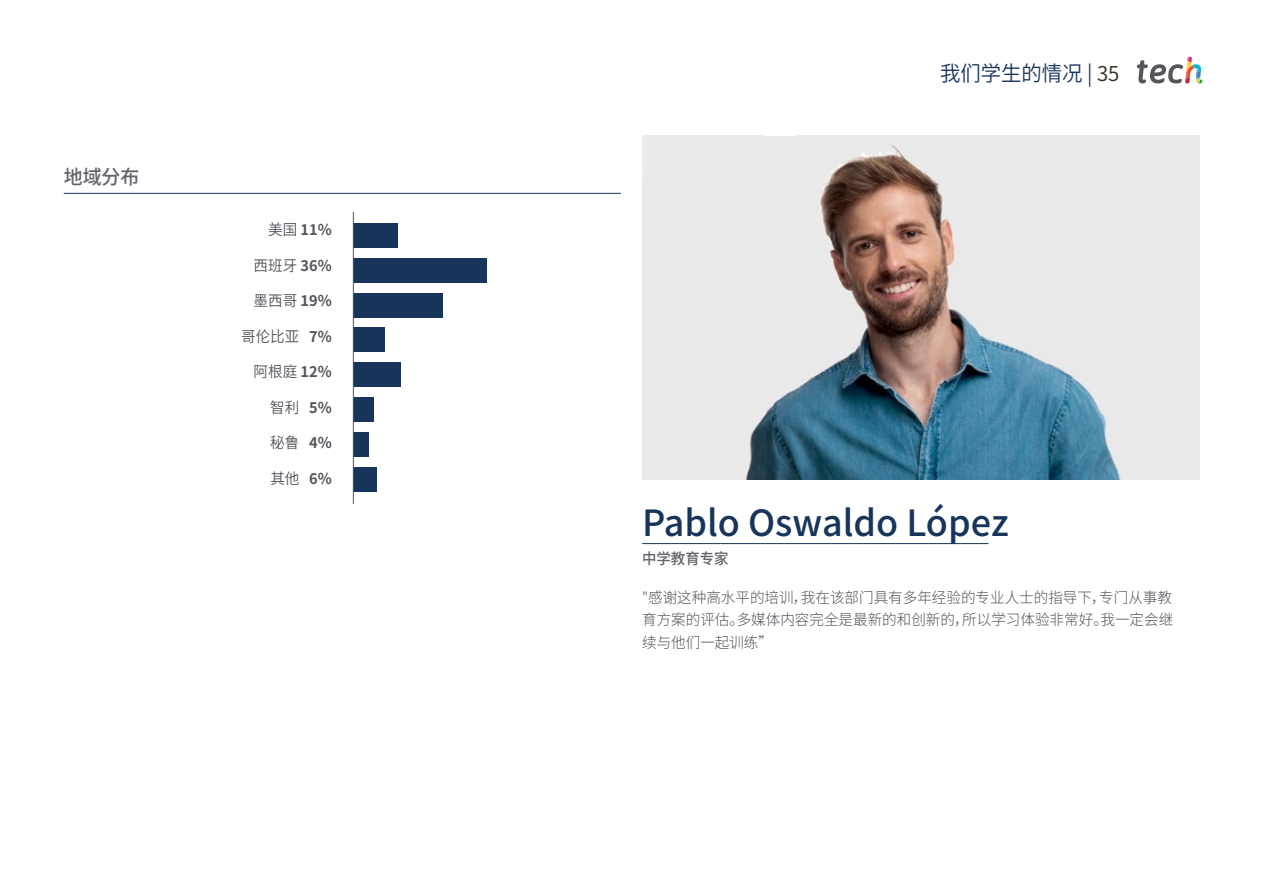
<style>
.page{position:relative;width:1263px;height:893px;background:#fff}
.page>*{position:absolute;margin:0;border:0;box-sizing:border-box;transform-origin:0 0}
.t1{font:500 36px "Source Han Sans CN";color:#17355b}
.t2{font:21px "Source Han Sans CN";color:#1a355c}
.t3{font:500 19.5px "Source Han Sans CN";color:#61646a}
.t4{font:300 15px/22.5px "Source Han Sans CN";color:#52555b;text-align:justify}
.t5{font:15px "Source Han Sans CN";color:#52555b}
.t6{font:500 15px "Source Han Sans CN";color:#61646a;scale:.96 1}
.t7{font:700 15px "Source Han Sans CN";color:#52555b}
.s1{font-weight:400}
.s2{font-weight:700}
.s3{color:#312e20}
</style>
<div class="page">
<img style="left:642px;top:136px;width:557px;height:343px">
<hr style="left:642px;top:543px;width:346px;height:1px;background:#17355b">
<hr style="left:64px;top:193px;width:557px;height:1px;background:#17355b">
<div style="left:353px;top:223px;width:45px;height:25px;background:#17355b"></div>
<div style="left:353px;top:397px;width:21px;height:25px;background:#17355b"></div>
<div style="left:353px;top:258px;width:134px;height:25px;background:#17355b"></div>
<div style="left:353px;top:432px;width:16px;height:25px;background:#17355b"></div>
<div style="left:353px;top:293px;width:90px;height:24px;background:#17355b"></div>
<div style="left:353px;top:467px;width:24px;height:24px;background:#17355b"></div>
<div style="left:353px;top:327px;width:32px;height:25px;background:#17355b"></div>
<div style="left:353px;top:362px;width:48px;height:25px;background:#17355b"></div>
<hr style="left:353px;top:212px;width:1px;height:292px;background:#52555b">
<svg style="left:1137px;top:57px;width:65px;height:27px"></svg>
<h3 class="t3" style="left:64px;top:165px;width:77px">地域分布</h3>
<p class="t7" style="left:268px;top:221px;width:65px"><span class="s1">美国</span> 11%</p>
<p class="t5" style="left:254px;top:257px;width:80px">西班牙 <span class="s2">36%</span></p>
<p class="t5" style="left:254px;top:292px;width:80px">墨西哥 <span class="s2">19%</span></p>
<p class="t5" style="left:241px;top:328px;width:92px">哥伦比亚 <span class="s2">7%</span></p>
<p class="t5" style="left:254px;top:363px;width:80px">阿根庭 <span class="s2">12%</span></p>
<p class="t5" style="left:270px;top:399px;width:63px">智利 <span class="s2">5%</span></p>
<p class="t5" style="left:270px;top:434px;width:63px">秘鲁 <span class="s2">4%</span></p>
<p class="t5" style="left:270px;top:470px;width:63px">其他 <span class="s2">6%</span></p>
<h2 class="t2" style="left:940px;top:61px;width:181px">我们学生的情况 | <span class="s3">35</span></h2>
<h1 class="t1" style="left:642px;top:503px;width:368px">Pablo Oswaldo López</h1>
<p class="t6" style="left:642px;top:550px;width:92px">中学教育专家</p>
<p class="t4" style="left:642px;top:586px;width:533px">"感谢这种高水平的培训，我在该部门具有多年经验的专业人士的指导下，专门从事教育方案的评估。多媒体内容完全是最新的和创新的，所以学习体验非常好。我一定会继续与他们一起训练”</p>
</div>
